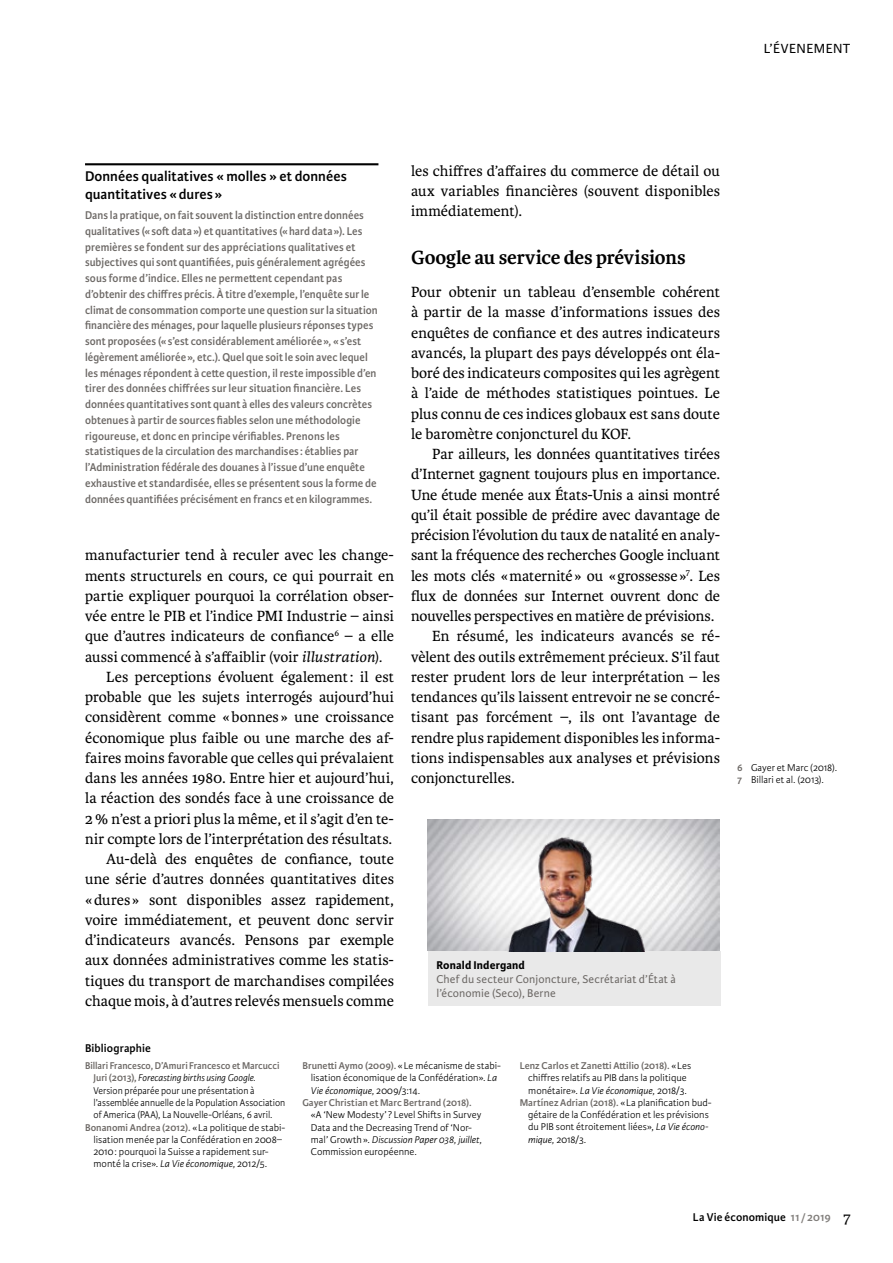
<style>
.page{position:relative;width:893px;height:1263px;background:#fff}
.page>*{position:absolute;margin:0;border:0;box-sizing:border-box;transform-origin:0 0}
.t1{font:700 20.25px "Karmina";letter-spacing:-.01em;color:#000}
.t2{font:15.75px/20.2px "Karmina";color:#000;text-align:justify}
.t3{font:600 15px/18px "Karmina Sans";letter-spacing:.005em;color:#000}
.t4{font:14.1px "Karmina Sans";letter-spacing:.035em;color:#000}
.t5{font:600 12px/15.8px "Karmina Sans";letter-spacing:.005em;color:#6d6966;scale:.95 1}
.t6{font:12px/14.4px "Karmina Sans";letter-spacing:.01em;color:#6d6966}
.t7{font:600 12px "Karmina Sans";letter-spacing:.01em;color:#000}
.t8{font:700 12px "Karmina Sans";letter-spacing:.015em;color:#000}
.t9{font:300 10.5px/12.3px "Karmina Sans";color:#000}
.t10{font:600 10.5px "Karmina Sans";color:#6d6966}
.t11{font:300 10.5px "Karmina Sans";color:#000;scale:.95 1}
.t12{font:600 10.5px "Karmina Sans";color:#6d6966;scale:.96 1}
.t13{font:italic 300 10.5px "Karmina Sans";color:#000;scale:.95 1}
.t14{font:italic 300 10.5px "Karmina Sans";color:#000}
.s1{font-style:italic}
.s2{font-weight:600;color:#6d6966}
.s3{font-weight:600;font-style:normal;color:#6d6966}
.s4{font-weight:300;color:#000}
.s5{font-style:normal}
.s6{color:#817e7b}
.s7{font-family:"Karmina";font-weight:400;font-size:16.5px}
</style>
<div class="page">
<hr style="left:85px;top:163px;width:293px;height:2px;background:#000">
<img style="left:428px;top:819px;width:292px;height:132px">
<div style="left:428px;top:951px;width:292px;height:55px;background:#e9e9e9"></div>
<img style="left:500px;top:824px;width:145px;height:127px">
<p class="t4" style="left:764px;top:41px;width:88px">L’ÉVENEMENT</p>
<p class="t3" style="left:85px;top:167px;width:263px">Données qualitatives « molles » et données quantitatives «dures »</p>
<p class="t5" style="left:85px;top:207px;width:310px">Dans la pratique, on fait souvent la distinction entre données qualitatives («soft data») et quantitatives («hard data»). Les premières se fondent sur des appréciations qualitatives et subjectives qui sont quantifiées, puis généralement agrégées sous forme d’indice. Elles ne permettent cependant pas d’obtenir des chiffres précis. À titre d’exemple, l’enquête sur le climat de consommation comporte une question sur la situation financière des ménages, pour laquelle plusieurs réponses types sont proposées («s’est considérablement améliorée», «s’est légèrement améliorée», etc.). Quel que soit le soin avec lequel les ménages répondent à cette question, il reste impossible d’en tirer des données chiffrées sur leur situation financière. Les données quantitatives sont quant à elles des valeurs concrètes obtenues à partir de sources fiables selon une méthodologie rigoureuse, et donc en principe vérifiables. Prenons les statistiques de la circulation des marchandises: établies par l’Administration fédérale des douanes à l’issue d’une enquête exhaustive et standardisée, elles se présentent sous la forme de données quantifiées précisément en francs et en kilogrammes.</p>
<p class="t2" style="left:85px;top:545px;width:310px">manufacturier tend à reculer avec les change-</p>
<p class="t2" style="left:85px;top:565px;width:311px">ments structurels en cours, ce qui pourrait en</p>
<p class="t2" style="left:85px;top:586px;width:310px">partie expliquer pourquoi la corrélation obser-</p>
<p class="t2" style="left:85px;top:606px;width:311px">vée entre le PIB et l’indice PMI Industrie – ainsi</p>
<p class="t2" style="left:85px;top:626px;width:310px">que d’autres indicateurs de confiance<sup>6</sup> – a elle</p>
<p class="t2" style="left:85px;top:646px;width:299px">aussi commencé à s’affaiblir (voir <span class="s1">illustration</span>)<span class="s1">.</span></p>
<p class="t2" style="left:106px;top:667px;width:289px">Les perceptions évoluent également: il est</p>
<p class="t2" style="left:85px;top:687px;width:310px">probable que les sujets interrogés aujourd’hui</p>
<p class="t2" style="left:85px;top:707px;width:310px">considèrent comme «bonnes » une croissance</p>
<p class="t2" style="left:85px;top:728px;width:310px">économique plus faible ou une marche des af-</p>
<p class="t2" style="left:85px;top:748px;width:310px">faires moins favorable que celles qui prévalaient</p>
<p class="t2" style="left:85px;top:768px;width:310px">dans les années 1980. Entre hier et aujourd’hui,</p>
<p class="t2" style="left:85px;top:788px;width:311px">la réaction des sondés face à une croissance de</p>
<p class="t2" style="left:85px;top:809px;width:310px">2% n’est a priori plus la même, et il s’agit d’en te-</p>
<p class="t2" style="left:85px;top:829px;width:309px">nir compte lors de l’interprétation des résultats.</p>
<p class="t2" style="left:106px;top:849px;width:289px">Au-delà des enquêtes de confiance, toute</p>
<p class="t2" style="left:85px;top:869px;width:310px">une série d’autres données quantitatives dites</p>
<p class="t2" style="left:85px;top:890px;width:310px">«dures » sont disponibles assez rapidement,</p>
<p class="t2" style="left:85px;top:910px;width:310px">voire immédiatement, et peuvent donc servir</p>
<p class="t2" style="left:85px;top:930px;width:310px">d’indicateurs avancés. Pensons par exemple</p>
<p class="t2" style="left:85px;top:950px;width:310px">aux données administratives comme les statis-</p>
<p class="t2" style="left:85px;top:971px;width:310px">tiques du transport de marchandises compilées</p>
<p class="t2" style="left:85px;top:991px;width:310px">chaque mois, à d’autres relevés mensuels comme</p>
<p class="t2" style="left:411px;top:160px;width:310px">les chiffres d’affaires du commerce de détail ou aux variables financières (souvent disponibles immédiatement).</p>
<p class="t1" style="left:411px;top:246px;width:276px">Google au service des prévisions</p>
<p class="t2" style="left:411px;top:282px;width:311px">Pour obtenir un tableau d’ensemble cohérent à partir de la masse d’informations issues des enquêtes de confiance et des autres indicateurs avancés, la plupart des pays développés ont éla&shy;boré des indicateurs composites qui les agrègent à l’aide de méthodes statistiques pointues. Le plus connu de ces indices globaux est sans doute le baromètre conjoncturel du KOF.</p>
<p class="t2" style="left:432px;top:444px;width:289px">Par ailleurs, les données quantitatives tirées</p>
<p class="t2" style="left:411px;top:464px;width:310px">d’Internet gagnent toujours plus en importance.</p>
<p class="t2" style="left:411px;top:485px;width:310px">Une étude menée aux États-Unis a ainsi montré</p>
<p class="t2" style="left:411px;top:505px;width:310px">qu’il était possible de prédire avec davantage de</p>
<p class="t2" style="left:411px;top:525px;width:310px">précision l’évolution du taux de natalité en analy-</p>
<p class="t2" style="left:411px;top:545px;width:310px">sant la fréquence des recherches Google incluant</p>
<p class="t2" style="left:411px;top:566px;width:310px">les mots clés «maternité» ou «grossesse»<sup>7</sup>. Les</p>
<p class="t2" style="left:411px;top:586px;width:310px">flux de données sur Internet ouvrent donc de</p>
<p class="t2" style="left:411px;top:606px;width:305px">nouvelles perspectives en matière de prévisions.</p>
<p class="t2" style="left:432px;top:626px;width:289px">En résumé, les indicateurs avancés se ré-</p>
<p class="t2" style="left:411px;top:647px;width:310px">vèlent des outils extrêmement précieux. S’il faut</p>
<p class="t2" style="left:411px;top:667px;width:311px">rester prudent lors de leur interprétation – les</p>
<p class="t2" style="left:411px;top:687px;width:310px">tendances qu’ils laissent entrevoir ne se concré-</p>
<p class="t2" style="left:411px;top:707px;width:310px">tisant pas forcément –, ils ont l’avantage de</p>
<p class="t2" style="left:411px;top:728px;width:310px">rendre plus rapidement disponibles les informa-</p>
<p class="t2" style="left:411px;top:748px;width:311px">tions indispensables aux analyses et prévisions</p>
<p class="t2" style="left:411px;top:768px;width:105px">conjoncturelles.</p>
<p class="t9" style="left:737px;top:761px;width:101px"><span class="s2">6</span> Gayer et Marc (2018).<br><span class="s2">7</span> Billari et al. (2013).</p>
<p class="t8" style="left:436px;top:958px;width:90px">Ronald Indergand</p>
<p class="t6" style="left:436px;top:972px;width:241px">Chef du secteur Conjoncture, Secrétariat d’État à l’économie (Seco), Berne</p>
<p class="t7" style="left:85px;top:1042px;width:67px">Bibliographie</p>
<p class="t12" style="left:85px;top:1060px;width:204px">Billari Francesco, D’Amuri Francesco et Marcucci</p>
<p class="t13" style="left:94px;top:1072px;width:172px"><span class="s3">Juri (2013),</span> Forecasting births using Google.</p>
<p class="t11" style="left:94px;top:1084px;width:171px">Version préparée pour une présentation à</p>
<p class="t11" style="left:94px;top:1097px;width:203px">l’assemblée annuelle de la Population Association</p>
<p class="t11" style="left:94px;top:1109px;width:190px">of America (PAA), La Nouvelle-Orléans, 6 avril.</p>
<p class="t10" style="left:85px;top:1121px;width:202px">Bonanomi Andrea (2012). <span class="s4">«La politique de stabi-</span></p>
<p class="t9" style="left:94px;top:1133px;width:190px">lisation menée par la Confédération en 2008–</p>
<p class="t9" style="left:94px;top:1146px;width:177px">2010: pourquoi la Suisse a rapidement sur-</p>
<p class="t9" style="left:94px;top:1158px;width:175px">monté la crise». <span class="s1">La Vie économique,</span> 2012/5.</p>
<p class="t9" style="left:302px;top:1060px;width:200px"><span class="s2">Brunetti Aymo (2009).</span> «Le mécanisme de stabi-</p>
<p class="t9" style="left:311px;top:1072px;width:188px">lisation économique de la Confédération». <span class="s1">La</span></p>
<p class="t14" style="left:311px;top:1084px;width:111px">Vie économique, <span class="s5">2009/3:14.</span></p>
<p class="t10" style="left:302px;top:1096px;width:171px">Gayer Christian et Marc Bertrand (2018).</p>
<p class="t9" style="left:311px;top:1109px;width:173px">«A ‘New Modesty’? Level Shifts in Survey Data and the Decreasing Trend of ‘Nor&shy;mal’ Growth». <span class="s1">Discussion Paper 038, juillet, </span>Commission européenne.</p>
<p class="t10" style="left:520px;top:1059px;width:173px">Lenz Carlos et Zanetti Attilio (2018). <span class="s4">«Les</span></p>
<p class="t9" style="left:528px;top:1072px;width:160px">chiffres relatifs au PIB dans la politique</p>
<p class="t9" style="left:528px;top:1084px;width:160px">monétaire». <span class="s1">La Vie économique,</span> 2018/3.</p>
<p class="t10" style="left:520px;top:1096px;width:194px">Martínez Adrian (2018). <span class="s4">«La planification bud-</span></p>
<p class="t9" style="left:528px;top:1109px;width:182px">gétaire de la Confédération et les prévisions</p>
<p class="t9" style="left:528px;top:1121px;width:182px">du PIB sont étroitement liées», <span class="s1">La Vie écono-</span></p>
<p class="t9" style="left:528px;top:1133px;width:59px"><span class="s1">mique,</span> 2018/3.</p>
<p class="t7" style="left:693px;top:1210px;width:159px">La Vie économique <span class="s6">11/2019</span> <span class="s7">7</span></p>
</div>
